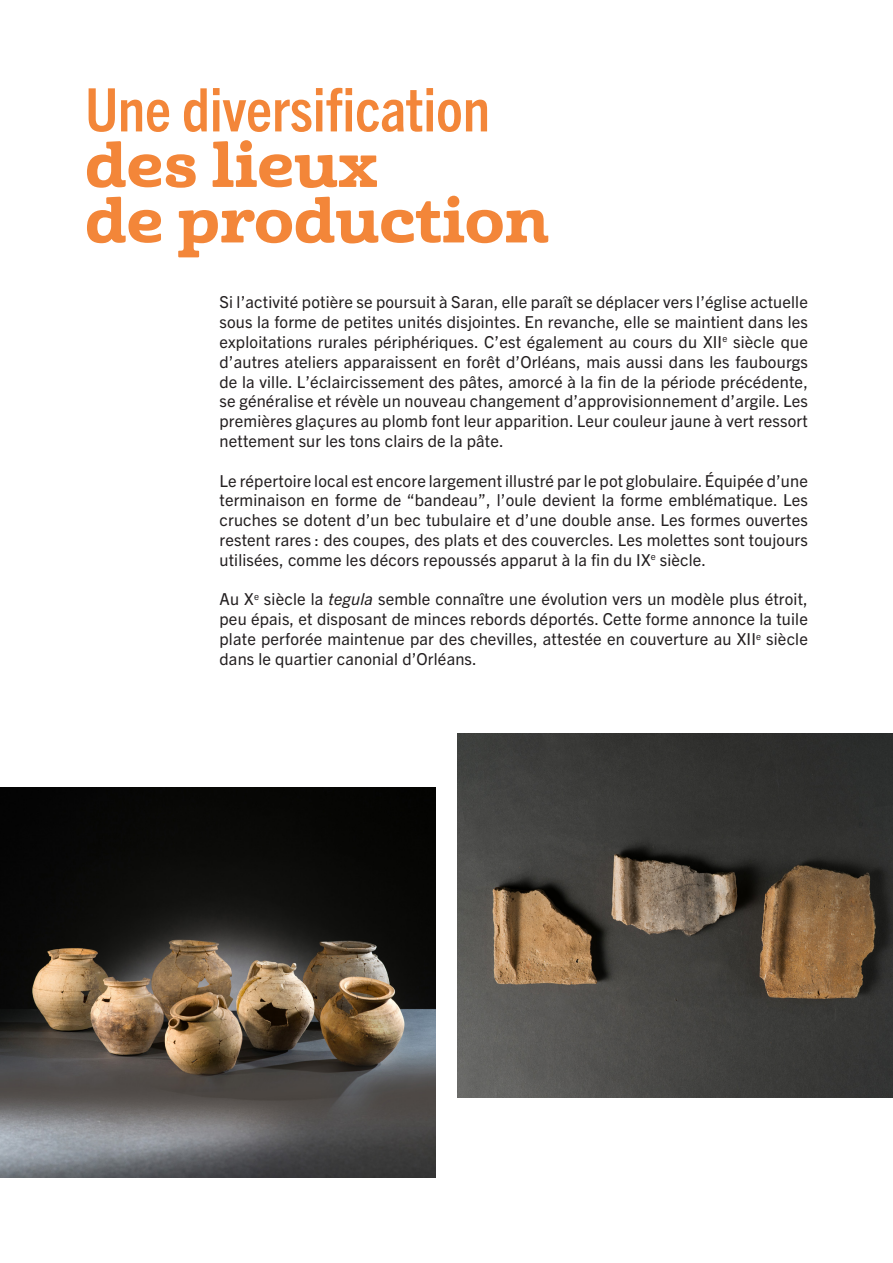
<style>
.page{position:relative;width:893px;height:1263px;background:#fff}
.page>*{position:absolute;margin:0;border:0;box-sizing:border-box;transform-origin:0 0}
.t1{font:60px "Cabrito Ext Ex B";color:#f38639}
.t2{font:700 condensed 60px "Trade Gothic Next LT Pro";color:#f38639}
.t3{font:16.5px/19.8px "Trade Gothic Next LT Pro";letter-spacing:.01em;color:#231f20;text-align:justify}
.s1{font-style:italic}
</style>
<div class="page">
<img style="left:457px;top:734px;width:436px;height:363px">
<img style="left:0;top:787px;width:436px;height:391px">
<p class="t2" style="left:85px;top:69px;width:406px">Une diversification</p>
<p class="t1" style="left:85px;top:126px;width:294px">des lieux</p>
<p class="t1" style="left:85px;top:182px;width:465px">de production</p>
<p class="t3" style="left:220px;top:291px;width:590px">Si l’activité potière se poursuit à Saran, elle paraît se déplacer vers l’église actuelle sous la forme de petites unités disjointes. En revanche, elle se maintient dans les exploitations rurales périphériques. C’est également au cours du XII<sup>e</sup> siècle que d’autres ateliers apparaissent en forêt d’Orléans, mais aussi dans les faubourgs de la ville. L’éclaircissement des pâtes, amorcé à la fin de la période précédente, se généralise et révèle un nouveau changement d’approvisionnement d’argile. Les premières glaçures au plomb font leur apparition. Leur couleur jaune à vert ressort nettement sur les tons clairs de la pâte.</p>
<p class="t3" style="left:220px;top:470px;width:590px">Le répertoire local est encore largement illustré par le pot globulaire. Équipée d’une terminaison en forme de “bandeau”, l’oule devient la forme emblématique. Les cruches se dotent d’un bec tubulaire et d’une double anse. Les formes ouvertes restent rares : des coupes, des plats et des couvercles. Les molettes sont toujours utilisées, comme les décors repoussés apparut à la fin du IX<sup>e</sup> siècle.</p>
<p class="t3" style="left:220px;top:588px;width:590px">Au X<sup>e</sup> siècle la <span class="s1">tegula</span> semble connaître une évolution vers un modèle plus étroit, peu épais, et disposant de minces rebords déportés. Cette forme annonce la tuile plate perforée maintenue par des chevilles, attestée en couverture au XII<sup>e</sup> siècle dans le quartier canonial d’Orléans.</p>
</div>
